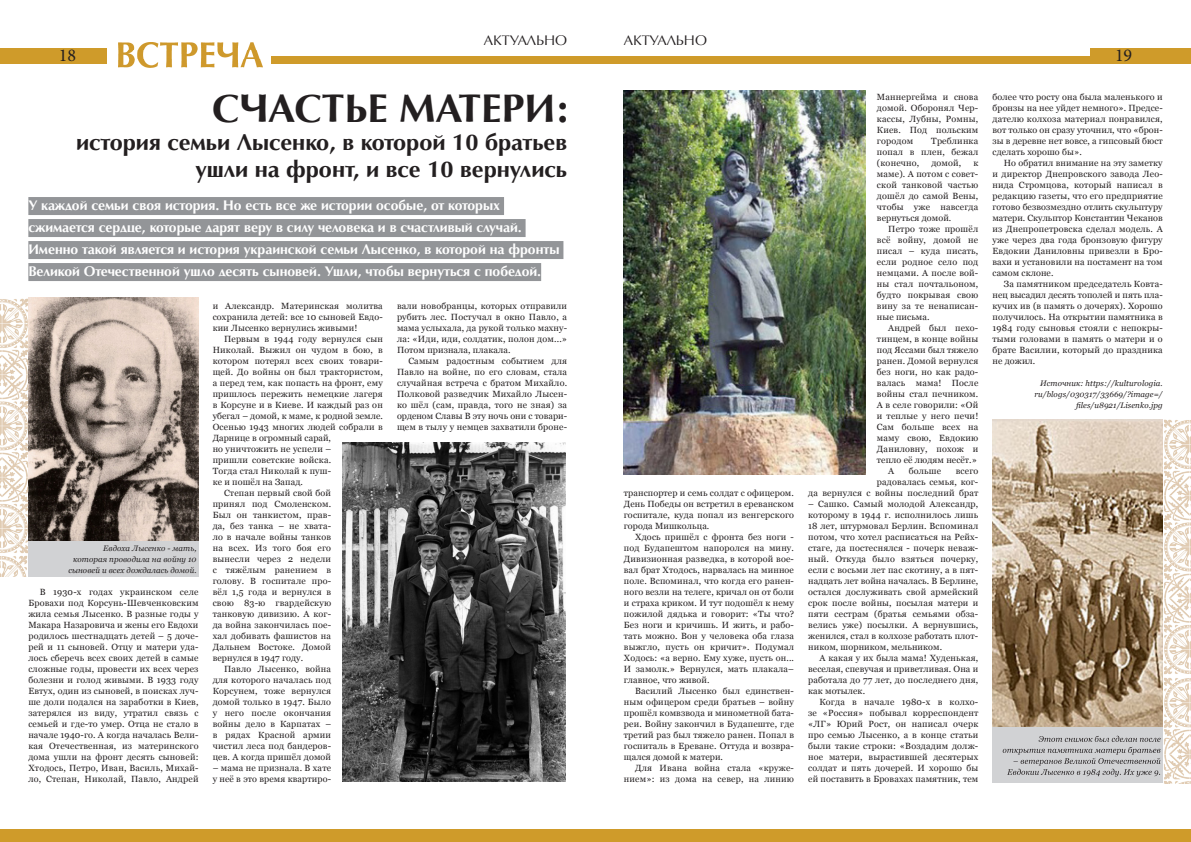
<style>
.page{position:relative;width:1191px;height:842px;background:#fff}
.page>*{position:absolute;margin:0;border:0;box-sizing:border-box;transform-origin:0 0}
.ЗАГОЛОВОК_БОЛЬШОЙ{font:700 40px "AG Opus High Resolution";color:#231f20}
.pfu{font:700 23px/27.6px "AG Opus High Resolution";color:#231f20;text-align:right}
.t1{font:18px "Minion Pro";color:#231f20}
.ЛИД2{font:700 14px/22px "AG Opus High Resolution";color:#fff}
.РУБРИКА{font:14px "AG Opus High Resolution";color:#231f20}
.без_висячих_строк{font:9px/11px "Georgia";letter-spacing:.02em;color:#231f20;text-align:justify}
.ПОДПИСЬ_ТЕКСТА{font:italic 8px/11px "Georgia";letter-spacing:.01em;color:#231f20;text-align:right}
</style>
<div class="page">
<div style="left:0;top:48px;width:106px;height:16px;background:#cf9b2a"></div>
<div style="left:1090px;top:48px;width:101px;height:16px;background:#cf9b2a"></div>
<div style="left:271px;top:56px;width:324px;height:8px;background:#cf9b2a"></div>
<div style="left:595px;top:56px;width:596px;height:8px;background:#cf9b2a"></div>
<div style="left:0;top:829px;width:1191px;height:13px;background:#cf9b2a"></div>
<img style="left:118px;top:42px;width:145px;height:25px">
<img style="left:624px;top:90px;width:241px;height:384px">
<img style="left:992px;top:419px;width:170px;height:308px">
<div style="left:992px;top:727px;width:170px;height:56px;background:#d1d2d4"></div>
<svg style="left:1002px;top:736px;width:158px;height:40px"></svg>
<div style="left:28px;top:531px;width:170px;height:45px;background:#d1d2d4"></div>
<div style="left:28px;top:197px;width:476px;height:18px;background:#939598"></div>
<div style="left:28px;top:219px;width:497px;height:18px;background:#939598"></div>
<div style="left:28px;top:241px;width:535px;height:18px;background:#939598"></div>
<div style="left:28px;top:263px;width:513px;height:18px;background:#939598"></div>
<img style="left:342px;top:442px;width:224px;height:340px">
<img style="left:29px;top:298px;width:169px;height:242px">
<img style="left:0;top:298px;width:28px;height:278px">
<img style="left:1164px;top:419px;width:27px;height:256px">
<img style="left:1164px;top:677px;width:27px;height:106px">
<p class="РУБРИКА" style="left:484px;top:32px;width:85px">АКТУАЛЬНО</p>
<p class="РУБРИКА" style="left:624px;top:32px;width:85px">АКТУАЛЬНО</p>
<h3 class="t1" style="left:59px;top:43px;width:19px">18</h3>
<h3 class="t1" style="left:1115px;top:43px;width:19px">19</h3>
<p class="ЗАГОЛОВОК_БОЛЬШОЙ" style="left:212px;top:85px;width:356px">СЧАСТЬЕ МАТЕРИ:</p>
<p class="pfu" style="left:76px;top:128px;width:492px">история семьи Лысенко, в которой 10 братьев ушли на фронт, и все 10 вернулись</p>
<p class="ЛИД2" style="left:28px;top:194px;width:533px">У каждой семьи своя история. Но есть все же истории особые, от которых сжимается сердце, которые дарят веру в силу человека и в счастливый случай.<br>Именно такой является и история украинской семьи Лысенко, в которой на фронты Великой Отечественной ушло десять сыновей. Ушли, чтобы вернуться с победой.</p>
<p class="ПОДПИСЬ_ТЕКСТА" style="left:68px;top:543px;width:129px">Евдоха Лысенко - мать, которая проводила на войну 10 сыновей и всех дождалась домой.</p>
<p class="без_висячих_строк" style="left:28px;top:587px;width:172px;text-indent:11px">В 1930-х годах украинском селе Бровахи под Корсунь-Шевченковским жила семья Лысенко. В разные годы у Макара Назаровича и жены его Евдохи родилось шестнадцать детей – 5 доче&shy;рей и 11 сыновей. Отцу и матери уда&shy;лось сберечь всех своих детей в самые сложные годы, провести их всех через болезни и голод живыми. В 1933 году Евтух, один из сыновей, в поисках луч&shy;ше доли подался на заработки в Киев, затерялся из виду, утратил связь с семьей и где-то умер. Отца не стало в начале 1940-го. А когда началась Вели&shy;кая Отечественная, из материнского дома ушли на фронт десять сыновей:<br>Хтодось, Петро, Иван, Василь, Михай&shy;ло, Степан, Николай, Павло, Андрей</p>
<p class="без_висячих_строк" style="left:213px;top:301px;width:172px">и Александр. Материнская молитва сохранила детей: все 10 сыновей Евдо&shy;кии Лысенко вернулись живыми!</p>
<p class="без_висячих_строк" style="left:213px;top:334px;width:172px;text-align:left;text-indent:11px">Первым в 1944 году вернулся сын<br>Николай. Выжил он чудом в бою, в котором потерял всех своих товари&shy;щей. До войны он был трактористом, а перед тем, как попасть на фронт, ему пришлось пережить немецкие лагеря в Корсуне и в Киеве. И каждый раз он убегал – домой, к маме, к родной земле.<br>Осенью 1943 многих людей собрали в<br>Дарнице в огромный сарай,<br>но уничтожить не успели –<br>пришли советские войска.<br>Тогда стал Николай к пуш-<br>ке и пошёл на Запад.</p>
<p class="без_висячих_строк" style="left:213px;top:488px;width:120px;text-indent:11px">Степан первый свой бой принял под Смоленском.<br>Был он танкистом, прав&shy;да, без танка – не хвата&shy;ло в начале войны танков на всех. Из того боя его вынесли через 2 недели с тяжёлым ранением в голову. В госпитале про&shy;вёл 1,5 года и вернулся в свою 83-ю гвардейскую танковую дивизию. А ког&shy;да война закончилась пое&shy;хал добивать фашистов на Дальнем Востоке. Домой вернулся в 1947 году.</p>
<p class="без_висячих_строк" style="left:213px;top:664px;width:120px;text-indent:11px">Павло Лысенко, война для которого началась под Корсунем, тоже вернулся домой только в 1947. Было у него после окончания войны дело в Карпатах – в рядах Красной армии чистил леса под бандеров&shy;цев. А когда пришёл домой</p>
<p class="без_висячих_строк" style="left:213px;top:763px;width:120px">– мама не признала. В хате у неё в это время квартиро-</p>
<p class="без_висячих_строк" style="left:397px;top:301px;width:172px">вали новобранцы, которых отправили рубить лес. Постучал в окно Павло, а мама услыхала, да рукой только махну&shy;ла: «Иди, иди, солдатик, полон дом...» Потом признала, плакала.</p>
<p class="без_висячих_строк" style="left:397px;top:356px;width:172px;text-indent:11px">Самым радостным событием для Павло на войне, по его словам, стала случайная встреча с братом Михайло.<br>Полковой разведчик Михайло Лысен&shy;ко шёл (сам, правда, того не зная) за орденом Славы В эту ночь они с товари&shy;щем в тылу у немцев захватили броне-</p>
<p class="без_висячих_строк" style="left:624px;top:488px;width:172px">транспортер и семь солдат с офицером.<br>День Победы он встретил в ереванском госпитале, куда попал из венгерского города Мишкольца.</p>
<p class="без_висячих_строк" style="left:624px;top:532px;width:172px;text-indent:11px">Хдось пришёл с фронта без ноги - под Будапештом напоролся на мину.<br>Дивизионная разведка, в которой вое&shy;вал брат Хтодось, нарвалась на минное поле. Вспоминал, что когда его ранен&shy;ного везли на телеге, кричал он от боли и страха криком. И тут подошёл к нему пожилой дядька и говорит: «Ты что?<br>Без ноги и кричишь. И жить, и рабо&shy;тать можно. Вон у человека оба глаза выжгло, пусть он кричит». Подумал Ходось: «а верно. Ему хуже, пусть он...<br>И замолк.» Вернулся, мать плакала– главное, что живой.</p>
<p class="без_висячих_строк" style="left:624px;top:686px;width:172px;text-indent:11px">Василий Лысенко был единствен&shy;ным офицером среди братьев – войну прошёл комвзвода и минометной бата&shy;реи. Войну закончил в Будапеште, где третий раз был тяжело ранен. Попал в госпиталь в Ереване. Оттуда и возвра&shy;щался домой к матери.</p>
<p class="без_висячих_строк" style="left:624px;top:763px;width:172px;text-align:right">Для Ивана война стала «круже&shy;нием»: из дома на север, на линию</p>
<p class="без_висячих_строк" style="left:877px;top:92px;width:103px">Маннергейма и снова домой. Оборонял Чер&shy;кассы, Лубны, Ромны, Киев. Под польским городом</p>
<p class="без_висячих_строк" style="left:877px;top:136px;width:103px;text-indent:54px">Треблинка попал в плен, бежал (конечно,</p>
<p class="без_висячих_строк" style="left:931px;top:158px;width:32px">домой,</p>
<p class="без_висячих_строк" style="left:877px;top:158px;width:103px;text-indent:96px">к маме). А потом с совет&shy;ской танковой частью дошёл до самой Вены, чтобы уже навсегда вернуться домой.</p>
<p class="без_висячих_строк" style="left:877px;top:224px;width:103px;text-indent:11px">Петро тоже прошёл всё войну, домой не писал – куда писать, если родное село под немцами. А после вой&shy;ны стал почтальоном, будто покрывая свою вину за те ненаписан&shy;ные письма.</p>
<p class="без_висячих_строк" style="left:877px;top:323px;width:103px;text-indent:11px">Андрей был пехо&shy;тинцем, в конце войны под Яссами был тяжело ранен. Домой вернулся без ноги, но как радо&shy;валась мама! После войны стал печником.<br>А в селе говорили: «Ой и теплые у него печи!<br>Сам больше всех на маму свою, Евдокию Даниловну, похож и тепло её людям несёт.»</p>
<p class="без_висячих_строк" style="left:888px;top:466px;width:8px">А</p>
<p class="без_висячих_строк" style="left:908px;top:466px;width:34px">больше</p>
<p class="без_висячих_строк" style="left:808px;top:466px;width:172px;text-align:right">всего<br>радовалась семья, ког-<br>да вернулся с войны последний брат</p>
<p class="без_висячих_строк" style="left:808px;top:499px;width:172px">– Сашко. Самый молодой Александр, которому в 1944 г. исполнилось лишь 18 лет, штурмовал Берлин. Вспоминал потом, что хотел расписаться на Рейх&shy;стаге, да постеснялся - почерк неваж&shy;ный. Откуда было взяться почерку, если с восьми лет пас скотину, а в пят&shy;надцать лет война началась. В Берлине, остался дослуживать свой армейский срок после войны, посылая матери и пяти сестрам (братья семьями обза&shy;велись уже) посылки. А вернувшись, женился, стал в колхозе работать плот&shy;ником, шорником, мельником.</p>
<p class="без_висячих_строк" style="left:808px;top:653px;width:172px;text-indent:11px">А какая у их была мама! Худенькая, веселая, спевучая и приветливая. Она и работала до 77 лет, до последнего дня, как мотылек.</p>
<p class="без_висячих_строк" style="left:808px;top:697px;width:172px;text-indent:11px">Когда в начале 1980-х в колхо&shy;зе «Россия» побывал корреспондент «ЛГ» Юрий Рост, он написал очерк про семью Лысенко, а в конце статьи были такие строки: «Воздадим долж&shy;ное матери, вырастившей десятерых солдат и пять дочерей. И хорошо бы ей поставить в Бровахах памятник, тем</p>
<p class="без_висячих_строк" style="left:992px;top:92px;width:172px">более что росту она была маленького и бронзы на нее уйдет немного». Предсе&shy;дателю колхоза материал понравился, вот только он сразу уточнил, что «брон&shy;зы в деревне нет вовсе, а гипсовый бюст сделать хорошо бы».</p>
<p class="без_висячих_строк" style="left:992px;top:158px;width:172px;text-indent:11px">Но обратил внимание на эту заметку и директор Днепровского завода Лео&shy;нида Стромцова, который написал в редакцию газеты, что его предприятие готово безвозмездно отлить скульптуру матери. Скульптор Константин Чеканов из Днепропетровска сделал модель. А уже через два года бронзовую фигуру Евдокии Даниловны привезли в Бро&shy;вахи и установили на постамент на том самом склоне.</p>
<p class="без_висячих_строк" style="left:992px;top:279px;width:172px;text-indent:11px">За памятником председатель Ковта&shy;нец высадил десять тополей и пять пла&shy;кучих ив (в память о дочерях). Хорошо получилось. На открытии памятника в 1984 году сыновья стояли с непокры&shy;тыми головами в память о матери и о брате Василии, который до праздника не дожил.</p>
<p class="ПОДПИСЬ_ТЕКСТА" style="left:1034px;top:378px;width:130px">Источник: https://kulturologia. ru/blogs/030317/33669/?image=/ files/u8921/Lisenko.jpg</p>
</div>
